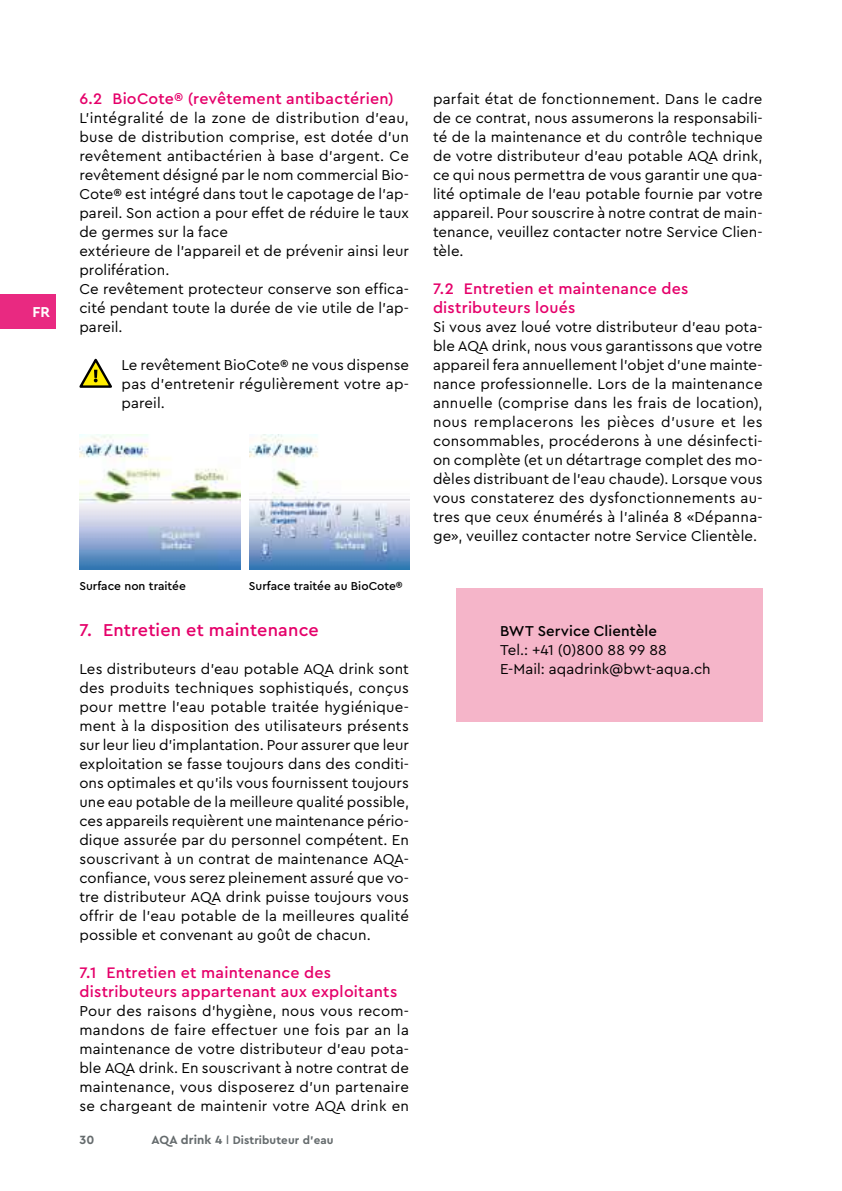
<style>
.page{position:relative;width:842px;height:1191px;background:#fff}
.page>*{position:absolute;margin:0;border:0;box-sizing:border-box;transform-origin:0 0}
.t1{font:500 18px "Cera PRO";letter-spacing:.01em;color:#e5006a}
.t2{font:500 16px/19px "Cera PRO";letter-spacing:.015em;color:#e5006a}
.t3{font:15px/19px "Cera PRO";letter-spacing:.01em;color:#000;text-align:justify}
.t4{font:500 15px "Cera PRO";letter-spacing:.005em;color:#000}
.t5{font:700 15px "Cera PRO";color:#fff}
.t6{font:700 12.4px "Cera PRO";color:#656b6d}
.t7{font:500 12px "Cera PRO";color:#000}
.t8{font:700 11.6px "Cera PRO";letter-spacing:.01em;color:#656b6d}
.s1{font-size:12.4px}
.s2{font-weight:500}
</style>
<div class="page">
<div style="left:0;top:294px;width:56px;height:34px;background:#e92981"></div>
<svg style="left:79px;top:359px;width:33px;height:29px"></svg>
<img style="left:80px;top:434px;width:160px;height:135px">
<img style="left:249px;top:434px;width:160px;height:135px">
<div style="left:456px;top:588px;width:307px;height:133px;background:#f5b5c9"></div>
<p class="t5" style="left:33px;top:302px;width:19px">FR</p>
<p class="t2" style="left:79px;top:88px;width:316px">6.2 BioCote® (revêtement antibactérien)</p>
<p class="t3" style="left:79px;top:107px;width:331px;text-align:left">L’intégralité de la zone de distribution d’eau, buse de distribution comprise, est dotée d’un revêtement antibactérien à base d’argent. Ce revêtement désigné par le nom commercial Bio-Cote® est intégré dans tout le capotage de l’ap&shy;pareil. Son action a pour effet de réduire le taux de germes sur la face<br>extérieure de l’appareil et de prévenir ainsi leur prolifération.<br>Ce revêtement protecteur conserve son effica&shy;cité pendant toute la durée de vie utile de l’ap&shy;pareil.</p>
<p class="t3" style="left:121px;top:354px;width:289px">Le revêtement BioCote® ne vous dispense pas d’entretenir régulièrement votre ap&shy;pareil.</p>
<p class="t7" style="left:79px;top:577px;width:108px">Surface non traitée</p>
<p class="t7" style="left:249px;top:577px;width:156px">Surface traitée au BioCote®</p>
<p class="t1" style="left:79px;top:617px;width:241px">7. Entretien et maintenance</p>
<p class="t3" style="left:79px;top:658px;width:331px">Les distributeurs d’eau potable AQA drink sont des produits techniques sophistiqués, conçus pour mettre l’eau potable traitée hygiénique&shy;ment à la disposition des utilisateurs présents sur leur lieu d’implantation. Pour assurer que leur exploitation se fasse toujours dans des conditi&shy;ons optimales et qu’ils vous fournissent toujours une eau potable de la meilleure qualité possible, ces appareils requièrent une maintenance pério&shy;dique assurée par du personnel compétent. En souscrivant à un contrat de maintenance AQA&shy;confiance, vous serez pleinement assuré que vo&shy;tre distributeur AQA drink puisse toujours vous offrir de l’eau potable de la meilleures qualité possible et convenant au goût de chacun.</p>
<p class="t2" style="left:79px;top:962px;width:319px">7.1 Entretien et maintenance des distributeurs appartenant aux exploitants</p>
<p class="t3" style="left:79px;top:1000px;width:331px">Pour des raisons d’hygiène, nous vous recom&shy;mandons de faire effectuer une fois par an la maintenance de votre distributeur d’eau pota&shy;ble AQA drink. En souscrivant à notre contrat de maintenance, vous disposerez d’un partenaire se chargeant de maintenir votre AQA drink en</p>
<p class="t6" style="left:79px;top:1132px;width:16px">30</p>
<p class="t8" style="left:151px;top:1132px;width:184px"><span class="s1">AQA drink 4</span> <span class="s2">l</span> Distributeur d'eau</p>
<p class="t3" style="left:433px;top:88px;width:331px">parfait état de fonctionnement. Dans le cadre de ce contrat, nous assumerons la responsabili&shy;té de la maintenance et du contrôle technique de votre distributeur d’eau potable AQA drink, ce qui nous permettra de vous garantir une qua&shy;lité optimale de l’eau potable fournie par votre appareil. Pour souscrire à notre contrat de main&shy;tenance, veuillez contacter notre Service Clien&shy;tèle.</p>
<p class="t2" style="left:433px;top:278px;width:257px">7.2 Entretien et maintenance des distributeurs loués</p>
<p class="t3" style="left:433px;top:316px;width:331px">Si vous avez loué votre distributeur d’eau pota&shy;ble AQA drink, nous vous garantissons que votre appareil fera annuellement l’objet d’une mainte&shy;nance professionnelle. Lors de la maintenance annuelle (comprise dans les frais de location), nous remplacerons les pièces d’usure et les consommables, procéderons à une désinfecti&shy;on complète (et un détartrage complet des mo&shy;dèles distribuant de l’eau chaude). Lorsque vous vous constaterez des dysfonctionnements au&shy;tres que ceux énumérés à l’alinéa 8 «Dépanna&shy;ge», veuillez contacter notre Service Clientèle.</p>
<p class="t4" style="left:500px;top:620px;width:158px">BWT Service Clientèle</p>
<p class="t3" style="left:500px;top:639px;width:212px">Tel.: +41 (0)800 88 99 88<br>E-Mail: aqadrink@bwt-aqua.ch</p>
</div>
